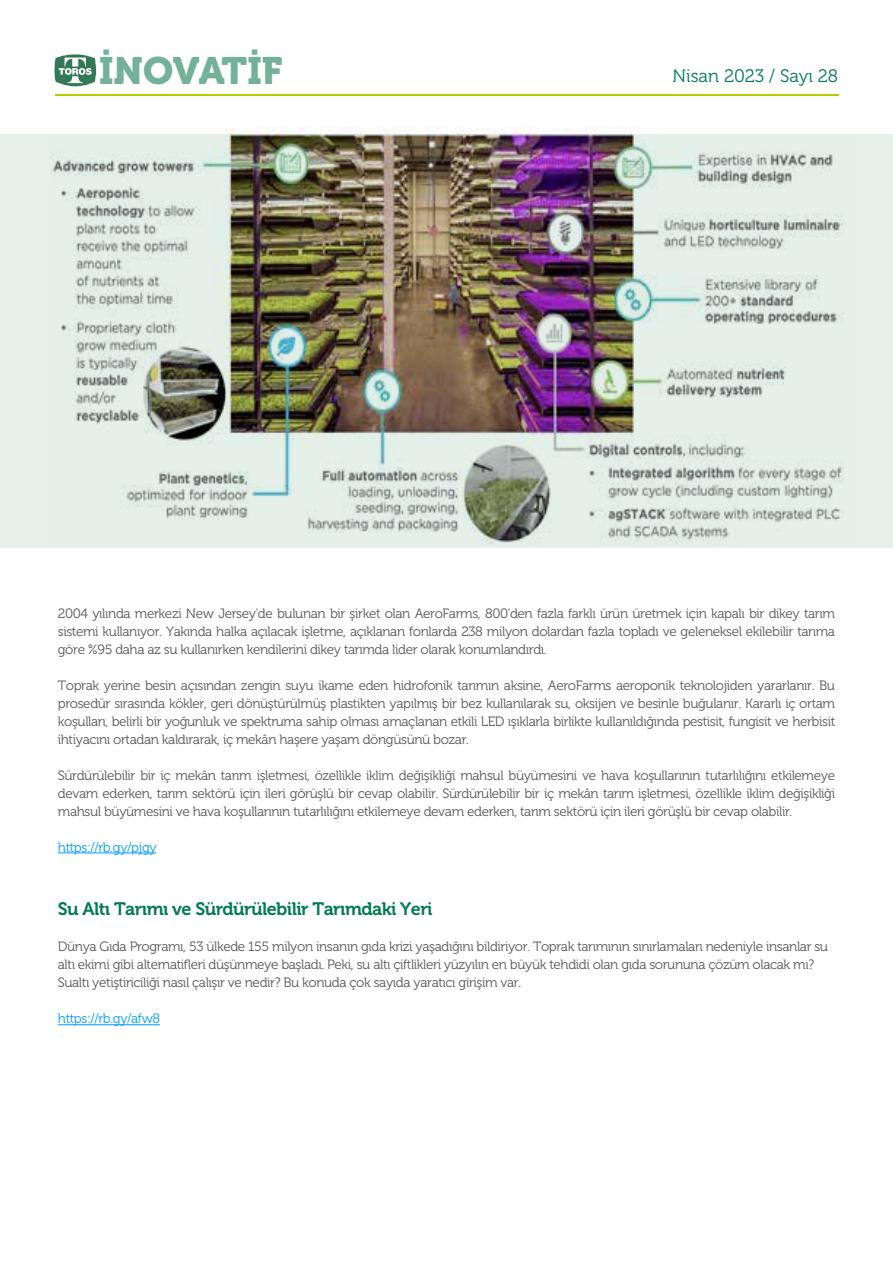
<style>
.page{position:relative;width:893px;height:1263px;background:#fff}
.page>*{position:absolute;margin:0;border:0;box-sizing:border-box;transform-origin:0 0}
.t1{font:37.95px "Museo 900";color:#73b19a}
.t2{font:18px "Museo 700";letter-spacing:-.03em;color:#007b52}
.t3{font:18px "Museo 300";color:#007b52}
.t4{font:13.5px/18px "Museo 300";letter-spacing:-.03em;color:#575756;text-align:justify}
.t5{font:13.5px "Museo 300";letter-spacing:-.03em;color:#009bff}
</style>
<div class="page">
<div style="left:0;top:134px;width:893px;height:414px;background:#e6f1ec"></div>
<hr style="left:55px;top:94px;width:783px;height:2px;background:#b4cc04">
<svg style="left:54px;top:54px;width:43px;height:33px"></svg>
<img style="left:50px;top:127px;width:794px;height:418px">
<hr style="left:58px;top:852px;width:98px;height:1px;background:#009bff">
<hr style="left:58px;top:1024px;width:102px;height:1px;background:#009bff">
<h1 class="t1" style="left:99px;top:49px;width:185px">İNOVATİF</h1>
<h2 class="t3" style="left:672px;top:67px;width:167px">Nisan 2023 / Sayı 28</h2>
<p class="t4" style="left:58px;top:604px;width:779px">2004 yılında merkezi New Jersey'de bulunan bir şirket olan AeroFarms, 800'den fazla farklı ürün üretmek için kapalı bir dikey tarım sistemi kullanıyor. Yakında halka açılacak işletme, açıklanan fonlarda 238 milyon dolardan fazla topladı ve geleneksel ekilebilir tarıma göre %95 daha az su kullanırken kendilerini dikey tarımda lider olarak konumlandırdı.</p>
<p class="t4" style="left:58px;top:676px;width:779px">Toprak yerine besin açısından zengin suyu ikame eden hidrofonik tarımın aksine, AeroFarms aeroponik teknolojiden yararlanır. Bu prosedür sırasında kökler, geri dönüştürülmüş plastikten yapılmış bir bez kullanılarak su, oksijen ve besinle buğulanır. Kararlı iç ortam koşulları, belirli bir yoğunluk ve spektruma sahip olması amaçlanan etkili LED ışıklarla birlikte kullanıldığında pestisit, fungisit ve herbisit ihtiyacını ortadan kaldırarak, iç mekân haşere yaşam döngüsünü bozar.</p>
<p class="t4" style="left:58px;top:766px;width:779px">Sürdürülebilir bir iç mekân tarım işletmesi, özellikle iklim değişikliği mahsul büyümesini ve hava koşullarının tutarlılığını etkilemeye devam ederken, tarım sektörü için ileri görüşlü bir cevap olabilir. Sürdürülebilir bir iç mekân tarım işletmesi, özellikle iklim değişikliği mahsul büyümesini ve hava koşullarının tutarlılığını etkilemeye devam ederken, tarım sektörü için ileri görüşlü bir cevap olabilir.</p>
<p class="t5" style="left:58px;top:840px;width:100px">https://rb.gy/pjgy</p>
<h2 class="t2" style="left:58px;top:899px;width:376px">Su Altı Tarımı ve Sürdürülebilir Tarımdaki Yeri</h2>
<p class="t4" style="left:58px;top:938px;width:772px;text-align:left">Dünya Gıda Programı, 53 ülkede 155 milyon insanın gıda krizi yaşadığını bildiriyor. Toprak tarımının sınırlamaları nedeniyle insanlar su altı ekimi gibi alternatifleri düşünmeye başladı. Peki, su altı çiftlikleri yüzyılın en büyük tehdidi olan gıda sorununa çözüm olacak mı?<br>Sualtı yetiştiriciliği nasıl çalışır ve nedir? Bu konuda çok sayıda yaratıcı girişim var.</p>
<p class="t5" style="left:58px;top:1011px;width:104px">https://rb.gy/afw8</p>
</div>
